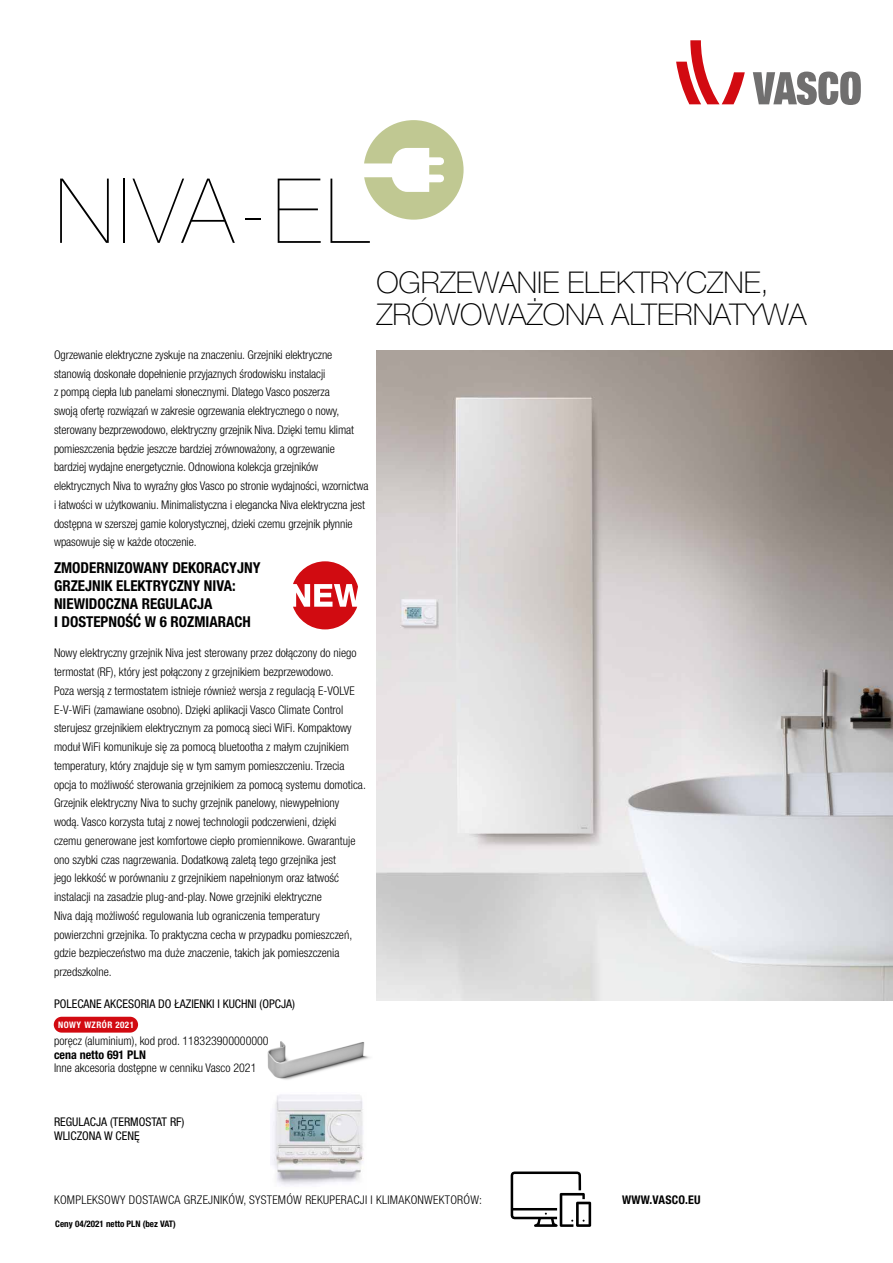
<style>
.page{position:relative;width:893px;height:1263px;background:#fff}
.page>*{position:absolute;margin:0;border:0;box-sizing:border-box;transform-origin:0 0}
.t1{font:200 90px "Helvetica Neue LT Pro";letter-spacing:.05em;color:#000}
.t2{font:100 30px/31.5px "Helvetica Neue LT Pro";color:#000}
.t3{font:700 condensed 15px/18px "Helvetica Neue LT Pro";color:#000}
.t4{font:300 condensed 12px/18.8px "Helvetica Neue LT Pro";color:#000}
.t5{font:condensed 12px/14.2px "Helvetica Neue LT Pro";color:#000}
.t6{font:300 condensed 12px "Helvetica Neue LT Pro";letter-spacing:.02em;color:#000}
.t7{font:700 condensed 12px "Helvetica Neue LT Pro";color:#000}
.t8{font:700 condensed 12px "Helvetica Neue LT Pro";letter-spacing:.02em;color:#000}
.t9{font:700 condensed 9px "Helvetica Neue LT Pro";color:#000}
.t10{font:700 condensed 9px "Helvetica Neue LT Pro";letter-spacing:.05em;color:#fff}
</style>
<div class="page">
<img style="left:267px;top:1041px;width:103px;height:39px">
<img style="left:376px;top:350px;width:517px;height:650px">
<svg style="left:676px;top:40px;width:69px;height:64px"></svg>
<svg style="left:753px;top:72px;width:108px;height:33px"></svg>
<svg style="left:364px;top:120px;width:100px;height:100px"></svg>
<svg style="left:293px;top:561px;width:65px;height:68px"></svg>
<div style="left:54px;top:1017px;width:84px;height:15px;border:9px solid #d20a11;border-radius:3px"></div>
<img style="left:272px;top:1094px;width:92px;height:91px">
<svg style="left:511px;top:1171px;width:80px;height:56px"></svg>
<h1 class="t1" style="left:55px;top:158px;width:315px">NIVA-EL</h1>
<h2 class="t2" style="left:376px;top:267px;width:432px">OGRZEWANIE ELEKTRYCZNE,<br>ZRÓWOWAŻONA ALTERNATYWA</h2>
<p class="t4" style="left:54px;top:345px;width:316px">Ogrzewanie elektryczne zyskuje na znaczeniu. Grzejniki elektryczne stanowią doskonałe dopełnienie przyjaznych środowisku instalacji<br>z pompą ciepła lub panelami słonecznymi. Dlatego Vasco poszerza<br>swoją ofertę rozwiązań w zakresie ogrzewania elektrycznego o nowy, sterowany bezprzewodowo, elektryczny grzejnik Niva. Dzięki temu klimat pomieszczenia będzie jeszcze bardziej zrównoważony, a ogrzewanie bardziej wydajne energetycznie. Odnowiona kolekcja grzejników elektrycznych Niva to wyraźny głos Vasco po stronie wydajności, wzornictwa i łatwości w użytkowaniu. Minimalistyczna i elegancka Niva elektryczna jest dostępna w szerszej gamie kolorystycznej, dzieki czemu grzejnik płynnie wpasowuje się w każde otoczenie.</p>
<p class="t3" style="left:54px;top:559px;width:208px">ZMODERNIZOWANY DEKORACYJNY<br>GRZEJNIK ELEKTRYCZNY NIVA:<br>NIEWIDOCZNA REGULACJA<br>I DOSTEPNOŚĆ W 6 ROZMIARACH</p>
<p class="t4" style="left:54px;top:644px;width:313px">Nowy elektryczny grzejnik Niva jest sterowany przez dołączony do niego termostat (RF), który jest połączony z grzejnikiem bezprzewodowo.<br>Poza wersją z termostatem istnieje również wersja z regulacją E-VOLVE E-V-WiFi (zamawiane osobno). Dzięki aplikacji Vasco Climate Control sterujesz grzejnikiem elektrycznym za pomocą sieci WiFi. Kompaktowy moduł WiFi komunikuje się za pomocą bluetootha z małym czujnikiem temperatury, który znajduje się w tym samym pomieszczeniu. Trzecia opcja to możliwość sterowania grzejnikiem za pomocą systemu domotica.<br>Grzejnik elektryczny Niva to suchy grzejnik panelowy, niewypełniony wodą. Vasco korzysta tutaj z nowej technologii podczerwieni, dzięki czemu generowane jest komfortowe ciepło promiennikowe. Gwarantuje ono szybki czas nagrzewania. Dodatkową zaletą tego grzejnika jest<br>jego lekkość w porównaniu z grzejnikiem napełnionym oraz łatwość instalacji na zasadzie plug-and-play. Nowe grzejniki elektryczne<br>Niva dają możliwość regulowania lub ograniczenia temperatury powierzchni grzejnika. To praktyczna cecha w przypadku pomieszczeń, gdzie bezpieczeństwo ma duże znaczenie, takich jak pomieszczenia przedszkolne.</p>
<p class="t5" style="left:54px;top:996px;width:243px">POLECANE AKCESORIA DO ŁAZIENKI I KUCHNI (OPCJA)</p>
<p class="t10" style="left:58px;top:1019px;width:77px">NOWY WZRÓR 2021</p>
<p class="t4" style="left:54px;top:1032px;width:216px">poręcz (aluminium), kod prod. 118323900000000</p>
<p class="t7" style="left:54px;top:1047px;width:93px">cena netto 691 PLN</p>
<p class="t4" style="left:54px;top:1059px;width:204px">Inne akcesoria dostępne w cenniku Vasco 2021</p>
<p class="t5" style="left:54px;top:1115px;width:132px">REGULACJA (TERMOSTAT RF)<br>WLICZONA W CENĘ</p>
<p class="t6" style="left:54px;top:1193px;width:430px">KOMPLEKSOWY DOSTAWCA GRZEJNIKÓW, SYSTEMÓW REKUPERACJI I KLIMAKONWEKTORÓW:</p>
<p class="t8" style="left:622px;top:1192px;width:80px">WWW.VASCO.EU</p>
<p class="t9" style="left:55px;top:1218px;width:122px">Ceny 04/2021 netto PLN (bez VAT)</p>
</div>
